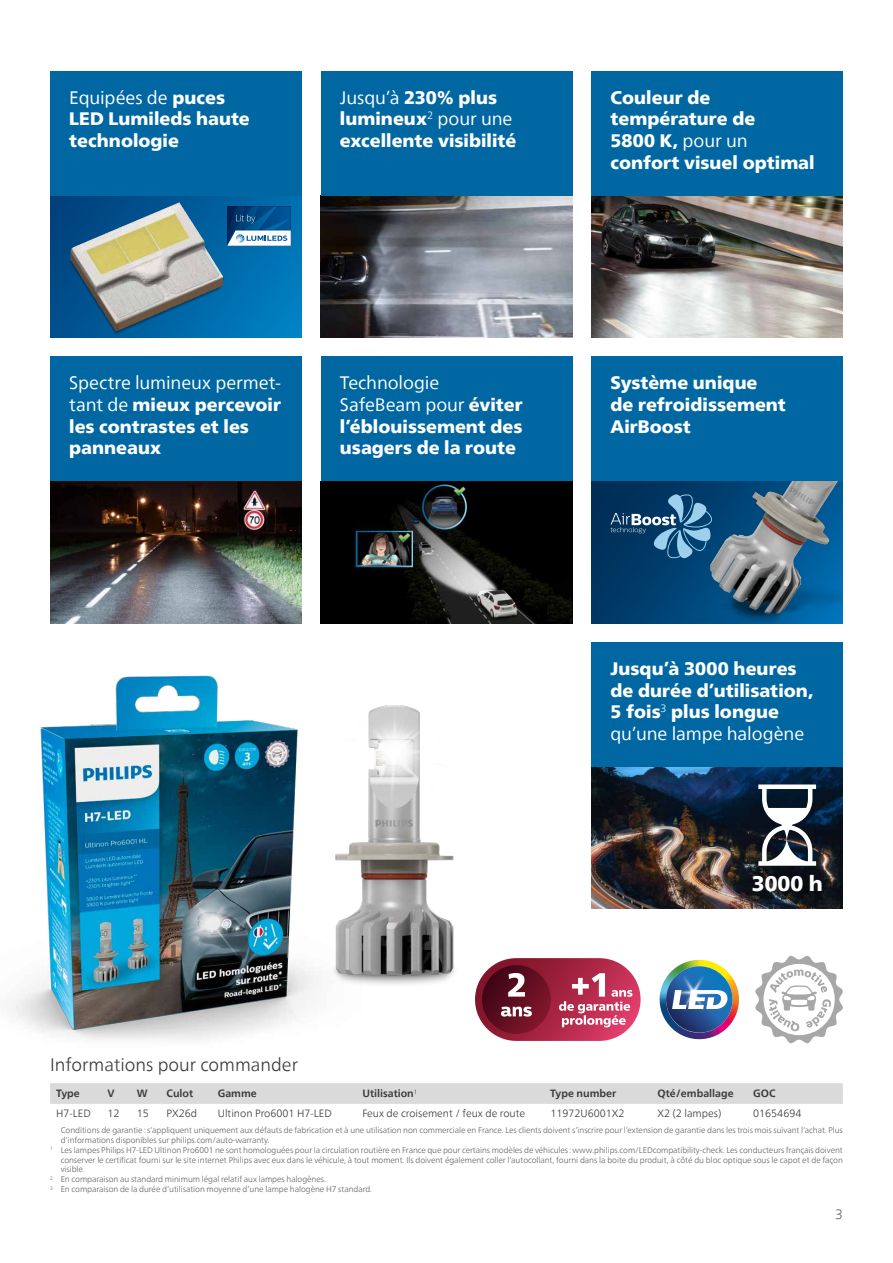
<style>
.page{position:relative;width:893px;height:1263px;background:#fff}
.page>*{position:absolute;margin:0;border:0;box-sizing:border-box;transform-origin:0 0}
.t1{font:900 21px "Neue Frutiger World";color:#fff}
.t2{font:900 18px/21.6px "Neue Frutiger World";color:#fff}
.t3{font:300 18px "Neue Frutiger World";color:#3b3b3a}
.t4{font:300 13.5px "Neue Frutiger World";color:#636362}
.t5{font:300 10.5px "Neue Frutiger World";color:#3b3b3a}
.t6{font:700 10.5px "Neue Frutiger World";color:#3b3b3a}
.t7{font:300 8.25px "Neue Frutiger World";letter-spacing:-.01em;color:#636362}
.s1{font-weight:400}
</style>
<div class="page">
<img style="left:50px;top:481px;width:252px;height:142px">
<img style="left:321px;top:481px;width:251px;height:142px">
<img style="left:321px;top:195px;width:251px;height:142px">
<img style="left:591px;top:195px;width:252px;height:142px">
<svg style="left:50px;top:195px;width:252px;height:142px;background:#0066a6"></svg>
<img style="left:69px;top:203px;width:154px;height:131px">
<svg style="left:227px;top:206px;width:64px;height:40px"></svg>
<img style="left:591px;top:767px;width:252px;height:142px">
<div style="left:591px;top:481px;width:252px;height:142px;background:linear-gradient(to bottom,#002c54,#003f6f)"></div>
<svg style="left:610px;top:494px;width:75px;height:65px;background:#27587f"></svg>
<div style="left:50px;top:71px;width:252px;height:124px;background:#0067a2"></div>
<div style="left:50px;top:356px;width:252px;height:125px;background:#0067a2"></div>
<div style="left:321px;top:71px;width:251px;height:124px;background:#0067a2"></div>
<div style="left:321px;top:356px;width:251px;height:125px;background:#0067a2"></div>
<div style="left:591px;top:71px;width:252px;height:124px;background:#0067a2"></div>
<div style="left:591px;top:356px;width:252px;height:125px;background:#0067a2"></div>
<div style="left:591px;top:642px;width:252px;height:125px;background:#0067a2"></div>
<svg style="left:758px;top:784px;width:58px;height:82px"></svg>
<img style="left:685px;top:481px;width:158px;height:142px">
<img style="left:11px;top:675px;width:307px;height:365px">
<img style="left:333px;top:853px;width:122px;height:132px">
<img style="left:293px;top:675px;width:147px;height:178px">
<div style="left:50px;top:1083px;width:793px;height:20px;background:#dadada"></div>
<hr style="left:50px;top:1103px;width:51px;height:1px;background:#dadada">
<hr style="left:101px;top:1103px;width:30px;height:1px;background:#dadada">
<hr style="left:131px;top:1103px;width:30px;height:1px;background:#dadada">
<hr style="left:161px;top:1103px;width:51px;height:1px;background:#dadada">
<hr style="left:212px;top:1103px;width:144px;height:1px;background:#dadada">
<hr style="left:356px;top:1103px;width:188px;height:1px;background:#dadada">
<hr style="left:544px;top:1103px;width:107px;height:1px;background:#dadada">
<hr style="left:651px;top:1103px;width:96px;height:1px;background:#dadada">
<hr style="left:747px;top:1103px;width:96px;height:1px;background:#dadada">
<svg style="left:755px;top:956px;width:88px;height:87px"></svg>
<svg style="left:657px;top:957px;width:85px;height:85px"></svg>
<div style="left:666px;top:966px;width:66px;height:67px;background:#1376bc;border-radius:33px"></div>
<img style="left:660px;top:960px;width:68px;height:79px">
<svg style="left:475px;top:958px;width:166px;height:83px;background:#ab2a48"></svg>
<svg style="left:482px;top:965px;width:69px;height:69px"></svg>
<svg style="left:501px;top:973px;width:131px;height:54px;background:#ae4d64"></svg>
<h2 class="t2" style="left:69px;top:87px;width:182px"><span class="s1">Equipées de</span> puces<br>LED Lumileds haute technologie</h2>
<h2 class="t2" style="left:340px;top:87px;width:178px"><span class="s1">Jusqu’à</span> 230% plus lumineux<sup>2</sup> <span class="s1">pour une </span>excellente visibilité</h2>
<h2 class="t2" style="left:69px;top:372px;width:213px"><span class="s1">Spectre lumineux permet&shy;tant de</span> mieux percevoir les contrastes et les panneaux</h2>
<h2 class="t2" style="left:340px;top:372px;width:184px"><span class="s1">Technologie<br>SafeBeam pour</span> éviter l’éblouissement des usagers de la route</h2>
<h2 class="t3" style="left:50px;top:1050px;width:249px">Informations pour commander</h2>
<h2 class="t2" style="left:610px;top:87px;width:206px">Couleur de température de<br>5800 K, <span class="s1">pour un </span>confort visuel optimal</h2>
<h2 class="t2" style="left:610px;top:372px;width:177px">Système unique<br>de refroidissement<br>AirBoost</h2>
<h2 class="t2" style="left:610px;top:658px;width:204px">Jusqu’à 3000 heures de durée d’utilisation,<br>5 fois<sup>3</sup> plus longue <span class="s1">qu’une lampe halogène</span></h2>
<h1 class="t1" style="left:752px;top:871px;width:72px">3000 h</h1>
<p class="t6" style="left:56px;top:1084px;width:25px">Type</p>
<p class="t6" style="left:107px;top:1084px;width:9px">V</p>
<p class="t6" style="left:137px;top:1084px;width:12px">W</p>
<p class="t6" style="left:167px;top:1084px;width:28px">Culot</p>
<p class="t6" style="left:218px;top:1084px;width:40px">Gamme</p>
<p class="t6" style="left:362px;top:1084px;width:57px">Utilisation<sup>1</sup></p>
<p class="t6" style="left:550px;top:1084px;width:68px">Type number</p>
<p class="t6" style="left:657px;top:1084px;width:78px">Qté/emballage</p>
<p class="t6" style="left:753px;top:1084px;width:24px">GOC</p>
<p class="t5" style="left:56px;top:1105px;width:36px">H7-LED</p>
<p class="t5" style="left:107px;top:1105px;width:14px">12</p>
<p class="t5" style="left:137px;top:1105px;width:14px">15</p>
<p class="t5" style="left:167px;top:1105px;width:32px">PX26d</p>
<p class="t5" style="left:218px;top:1105px;width:115px">Ultinon Pro6001 H7-LED</p>
<p class="t5" style="left:362px;top:1105px;width:164px">Feux de croisement / feux de route</p>
<p class="t5" style="left:550px;top:1105px;width:76px">11972U6001X2</p>
<p class="t5" style="left:657px;top:1105px;width:65px">X2 (2 lampes)</p>
<p class="t5" style="left:753px;top:1105px;width:50px">01654694</p>
<p class="t7" style="left:61px;top:1123px;width:784px">Conditions de garantie : s‘appliquent uniquement aux défauts de fabrication et à une utilisation non commerciale en France. Les clients doivent s‘inscrire pour l‘extension de garantie dans les trois mois suivant l‘achat. Plus</p>
<p class="t7" style="left:61px;top:1133px;width:210px">d‘informations disponibles sur philips.com/auto-warranty.</p>
<p class="t7" style="left:50px;top:1143px;width:794px"><sup>1</sup> Les lampes Philips H7-LED Ultinon Pro6001 ne sont homologuées pour la circulation routière en France que pour certains modèles de véhicules : www.philips.com/LEDcompatibility-check. Les conducteurs français doivent</p>
<p class="t7" style="left:61px;top:1153px;width:784px">conserver le certificat fourni sur le site internet Philips avec eux dans le véhicule, à tout moment. Ils doivent également coller l‘autocollant, fourni dans la boite du produit, à côté du bloc optique sous le capot et de façon</p>
<p class="t7" style="left:61px;top:1163px;width:26px">visible.</p>
<p class="t7" style="left:50px;top:1173px;width:277px"><sup>2</sup> En comparaison au standard minimum légal relatif aux lampes halogènes.</p>
<p class="t7" style="left:50px;top:1183px;width:324px"><sup>3</sup> En comparaison de la durée d‘utilisation moyenne d’une lampe halogène H7 standard.</p>
<h3 class="t4" style="left:835px;top:1204px;width:9px">3</h3>
</div>
